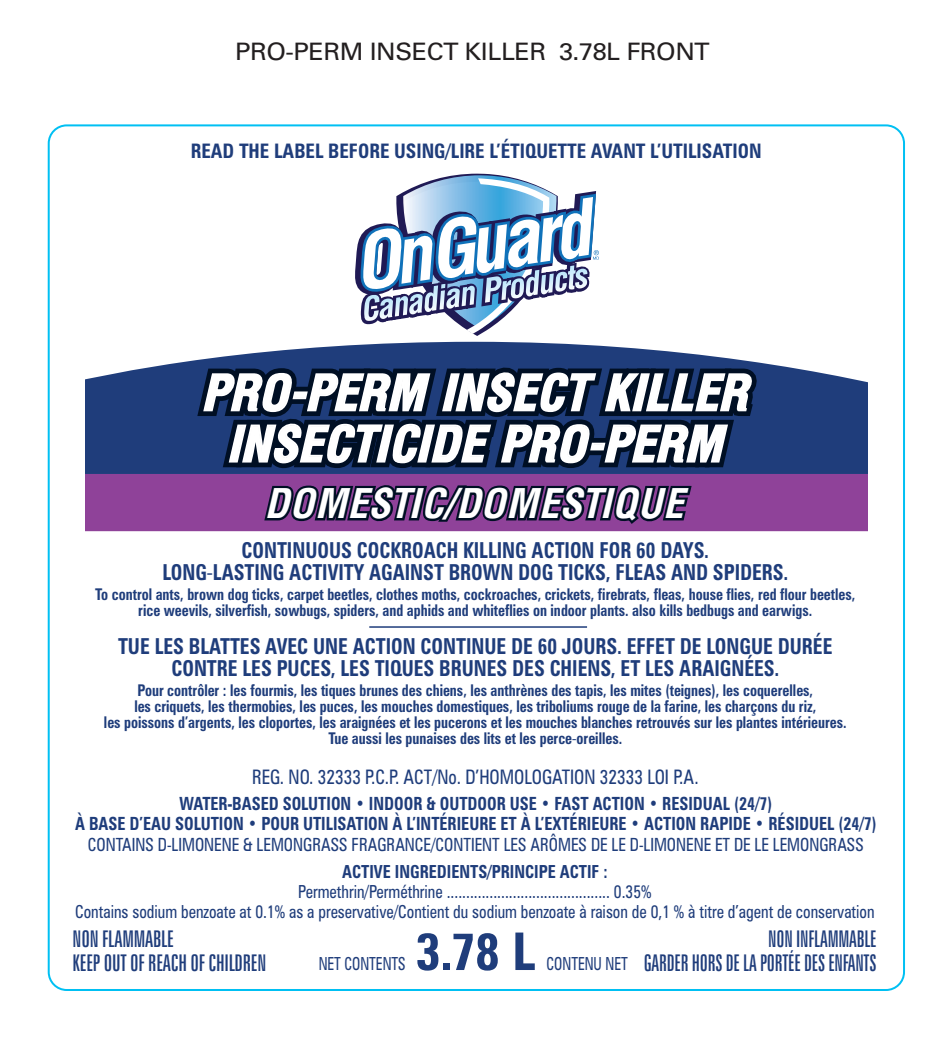
<style>
.page{position:relative;width:951px;height:1046px;background:#fff}
.page>*{position:absolute;margin:0;border:0;box-sizing:border-box;transform-origin:0 0}
.t1{font:700 condensed 52px "Zurich BT";color:#1f3d7b}
.t2{font:italic 700 48px/51.2px "Arena Condensed";letter-spacing:.01em;color:#fff;text-align:center}
.t3{font:italic 700 40px "Arena Condensed";letter-spacing:.02em;color:#fff}
.t4{font:24px "Univers";letter-spacing:-.02em;color:#231f20;scale:1.05 1}
.t5{font:extra-condensed 23px/24px "Zurich BT";letter-spacing:-.01em;color:#1f3d7b;text-align:right;scale:.9 1}
.t6{font:extra-condensed 23px/24px "Zurich BT";letter-spacing:-.01em;color:#1f3d7b;scale:.95 1}
.t7{font:700 condensed 22px/22px "Zurich BT";color:#1f3d7b;text-align:center;scale:.89 1}
.t8{font:700 condensed 20px "Zurich BT";color:#1f3d7b;scale:.95 1}
.t9{font:condensed 20px "Zurich BT";color:#1f3d7b;scale:.9 1}
.t10{font:700 condensed 18.2px/20px "Zurich BT";color:#1f3d7b;text-align:center;scale:.89 1}
.t11{font:condensed 18.2px "Zurich BT";color:#1f3d7b;scale:.89 1}
.t12{font:condensed 18px/20px "Zurich BT";color:#1f3d7b;text-align:center;scale:.9 1}
.t13{font:700 condensed 18px "Zurich BT";color:#1f3d7b;scale:.9 1}
.t14{font:condensed 18px "Zurich BT";color:#1f3d7b;scale:.8 1}
.t15{font:700 condensed 16.2px/16px "Zurich BT";color:#1f3d7b;text-align:center;scale:.88 1}
.s1{font-size:38px}
.s2{font-family:"Myriad Pro";font-weight:400;font-stretch:normal}
</style>
<div class="page">
<div style="left:22px;top:473px;width:907px;height:58px;background:#8f4299"></div>
<svg style="left:47px;top:342px;width:821px;height:132px;fill:#1f3d7b"></svg>
<div style="left:0;top:356px;width:85px;height:195px;background:#fff"></div>
<div style="left:868px;top:349px;width:83px;height:196px;background:#fff"></div>
<hr style="left:369px;top:626px;width:218px;height:1px;background:#1f3d7b">
<svg style="left:190px;top:174px;width:570px;height:358px"></svg>
<h3 class="t4" style="left:235px;top:37px;width:453px">PRO-PERM INSECT KILLER 3.78L FRONT</h3>
<p class="t8" style="left:191px;top:139px;width:602px">READ THE LABEL BEFORE USING/LIRE L’ÉTIQUETTE AVANT L’UTILISATION</p>
<h2 class="t2" style="left:201px;top:371px;width:547px">PRO-PERM INSECT KILLER<br>INSECTICIDE PRO-PERM</h2>
<h3 class="t3" style="left:264px;top:484px;width:420px">DOMESTIC<span class="s1">/</span>DOMESTIQUE</h3>
<h3 class="t7" style="left:162px;top:539px;width:704px">CONTINUOUS COCKROACH KILLING ACTION FOR 60 DAYS.<br>LONG<span class="s2">‐</span>LASTING ACTIVITY AGAINST BROWN DOG TICKS, FLEAS AND SPIDERS.</h3>
<p class="t15" style="left:95px;top:586px;width:865px">To control ants, brown dog ticks, carpet beetles, clothes moths, cockroaches, crickets, firebrats, fleas, house flies, red flour beetles, rice weevils, silverfish, sowbugs, spiders, and aphids and whiteflies on indoor plants. also kills bedbugs and earwigs.</p>
<h3 class="t7" style="left:118px;top:635px;width:804px">TUE LES BLATTES AVEC UNE ACTION CONTINUE DE 60 JOURS. EFFET DE LONGUE DURÉE<br>CONTRE LES PUCES, LES TIQUES BRUNES DES CHIENS, ET LES ARAIGNÉES.</h3>
<p class="t15" style="left:104px;top:682px;width:845px">Pour contrôler : les fourmis, les tiques brunes des chiens, les anthrènes des tapis, les mites (teignes), les coquerelles,<br>les criquets, les thermobies, les puces, les mouches domestiques, les triboliums rouge de la farine, les charçons du riz,<br>les poissons d’argents, les cloportes, les araignées et les pucerons et les mouches blanches retrouvés sur les plantes intérieures.<br>Tue aussi les punaises des lits et les perce<span class="s2">‐</span>oreilles.</p>
<p class="t9" style="left:252px;top:764px;width:498px">REG. NO. 32333 P.C.P. ACT/No. D’HOMOLOGATION 32333 LOI P.A.</p>
<p class="t10" style="left:75px;top:793px;width:902px">WATER-BASED SOLUTION • INDOOR &amp; OUTDOOR USE • FAST ACTION • RESIDUAL (24/7)<br>À BASE D’EAU SOLUTION • POUR UTILISATION À L’INTÉRIEURE ET À L’EXTÉRIEURE • ACTION RAPIDE • RÉSIDUEL (24/7)</p>
<p class="t11" style="left:88px;top:832px;width:873px">CONTAINS D-LIMONENE &amp; LEMONGRASS FRAGRANCE/CONTIENT LES ARÔMES DE LE D-LIMONENE ET DE LE LEMONGRASS</p>
<p class="t13" style="left:342px;top:860px;width:296px">ACTIVE INGREDIENTS/PRINCIPE ACTIF :</p>
<p class="t12" style="left:75px;top:881px;width:890px">Permethrin/Perméthrine .......................................... 0.35%<br>Contains sodium benzoate at 0.1% as a preservative/Contient du sodium benzoate à raison de 0,1 % à titre d’agent de conservation</p>
<h3 class="t6" style="left:73px;top:926px;width:205px">NON FLAMMABLE<br>KEEP OUT OF REACH OF CHILDREN</h3>
<h3 class="t5" style="left:644px;top:926px;width:260px">NON INFLAMMABLE<br>GARDER HORS DE LA PORTÉE DES ENFANTS</h3>
<h1 class="t1" style="left:415px;top:919px;width:122px">3.78 L</h1>
<p class="t14" style="left:319px;top:952px;width:110px">NET CONTENTS</p>
<p class="t14" style="left:546px;top:952px;width:103px">CONTENU NET</p>
</div>
